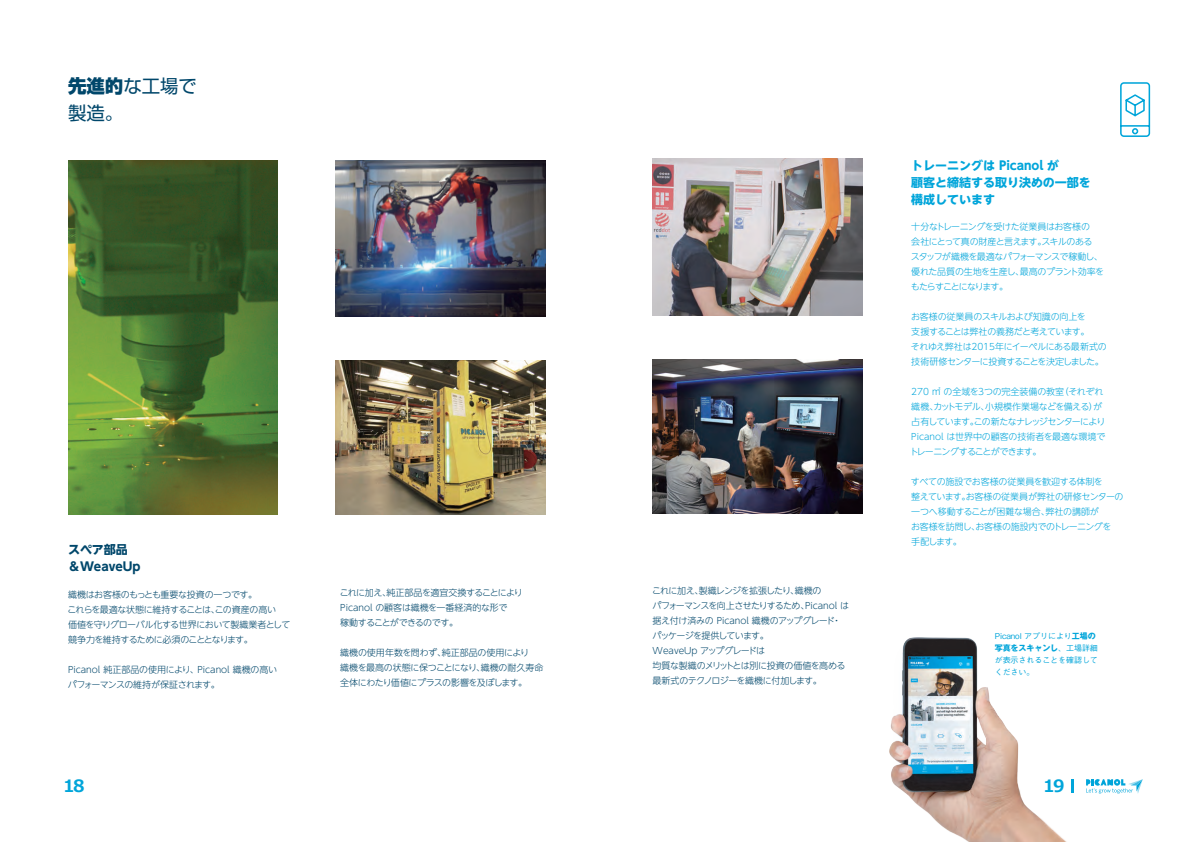
<style>
.page{position:relative;width:1191px;height:842px;background:#fff}
.page>*{position:absolute;margin:0;border:0;box-sizing:border-box;transform-origin:0 0}
.t1{font:18.4px/26.4px "Shin Go Pro";color:#00476b}
.t2{font:700 17px "Meiryo";color:#00a5da}
.t3{font:700 12px/17px "UD Shin Go NT Pro";letter-spacing:-.005em;color:#00a5da}
.t4{font:700 12px/17px "UD Shin Go NT Pro";letter-spacing:-.005em;color:#00476b}
.t5{font:300 9px/15px "UD Shin Go NT Pro";letter-spacing:-.04em;color:#00a5da}
.t6{font:300 9px/15px "UD Shin Go NT Pro";letter-spacing:-.04em;color:#00476b}
.t7{font:300 9px/15px "UD Shin Go NT Pro";letter-spacing:-.06em;color:#00476b}
.t8{font:300 9px/15px "UD Shin Go NT Pro";letter-spacing:-.065em;color:#00a5da}
.t9{font:300 9px/15px "UD Shin Go NT Pro";letter-spacing:-.015em;color:#00476b}
.t10{font:500 8px/12px "Gothic BBB Pr 6";letter-spacing:-.01em;color:#00a5da}
.s1{font-weight:800}
.s2{font-family:"Gothic MB101 Pr 5";font-weight:700}
</style>
<div class="page">
<img style="left:68px;top:160px;width:210px;height:354px">
<img style="left:335px;top:361px;width:210px;height:153px">
<img style="left:335px;top:160px;width:210px;height:156px">
<svg style="left:1120px;top:82px;width:30px;height:55px"></svg>
<img style="left:652px;top:359px;width:210px;height:154px">
<img style="left:652px;top:159px;width:210px;height:156px">
<img style="left:889px;top:637px;width:185px;height:205px">
<svg style="left:1086px;top:779px;width:56px;height:15px"></svg>
<svg style="left:1071px;top:779px;width:2px;height:13px"></svg>
<p class="t1" style="left:68px;top:71px;width:130px"><span class="s1">先進的</span>な工場で製造。</p>
<p class="t4" style="left:68px;top:540px;width:74px">スペア部品＆WeaveUp</p>
<p class="t6" style="left:67px;top:587px;width:224px">織機はお客様のもっとも重要な投資の一つです。<br>これらを最適な状態に維持することは、この資産の高い<br>価値を守りグローバル化する世界において製織業者として競争力を維持するために必須のこととなります。</p>
<p class="t9" style="left:68px;top:662px;width:211px">Picanol 純正部品の使用により、Picanol 織機の高いパフォーマンスの維持が保証されます。</p>
<p class="t6" style="left:340px;top:585px;width:185px">これに加え、純正部品を適宜交換することにより<br>Picanol の顧客は織機を一番経済的な形で<br>稼動することができるのです。</p>
<p class="t6" style="left:340px;top:645px;width:205px">織機の使用年数を問わず、純正部品の使用により<br>織機を最高の状態に保つことになり、織機の耐久寿命全体にわたり価値にプラスの影響を及ぼします。</p>
<p class="t7" style="left:652px;top:583px;width:198px">これに加え、製織レンジを拡張したり、織機の<br>パフォーマンスを向上させたりするため、Picanol は据え付け済みの Picanol 織機のアップグレード・パッケージを提供しています。<br>WeaveUp アップグレードは<br>均質な製織のメリットとは別に投資の価値を高める最新式のテクノロジーを織機に付加します。</p>
<p class="t3" style="left:911px;top:157px;width:181px">トレーニングは Picanol が<br>顧客と締結する取り決めの一部を構成しています</p>
<p class="t8" style="left:910px;top:219px;width:195px">十分なトレーニングを受けた従業員はお客様の<br>会社にとって真の財産と言えます。スキルのある<br>スタッフが織機を最適なパフォーマンスで稼動し、優れた品質の生地を生産し、最高のプラント効率をもたらすことになります。</p>
<p class="t5" style="left:911px;top:309px;width:197px">お客様の従業員のスキルおよび知識の向上を<br>支援することは弊社の義務だと考えています。<br>それゆえ弊社は2015年にイーペルにある最新式の技術研修センターに投資することを決定しました。</p>
<p class="t5" style="left:909px;top:384px;width:197px">270 ㎡ の全域を3つの完全装備の教室（それぞれ織機、カットモデル、小規模作業場などを備える）が占有しています。この新たなナレッジセンターにより<br>Picanol は世界中の顧客の技術者を最適な環境でトレーニングすることができます。</p>
<p class="t5" style="left:911px;top:474px;width:214px">すべての施設でお客様の従業員を歓迎する体制を<br>整えています。お客様の従業員が弊社の研修センターの一つへ移動することが困難な場合、弊社の講師が<br>お客様を訪問し、お客様の施設内でのトレーニングを<br>手配します。</p>
<p class="t10" style="left:994px;top:629px;width:105px">Picanol アプリにより<span class="s2">工場の写真をスキャンし</span>、工場詳細が表示されることを確認してください。</p>
<p class="t2" style="left:63px;top:774px;width:23px">18</p>
<p class="t2" style="left:1043px;top:774px;width:23px">19</p>
</div>
